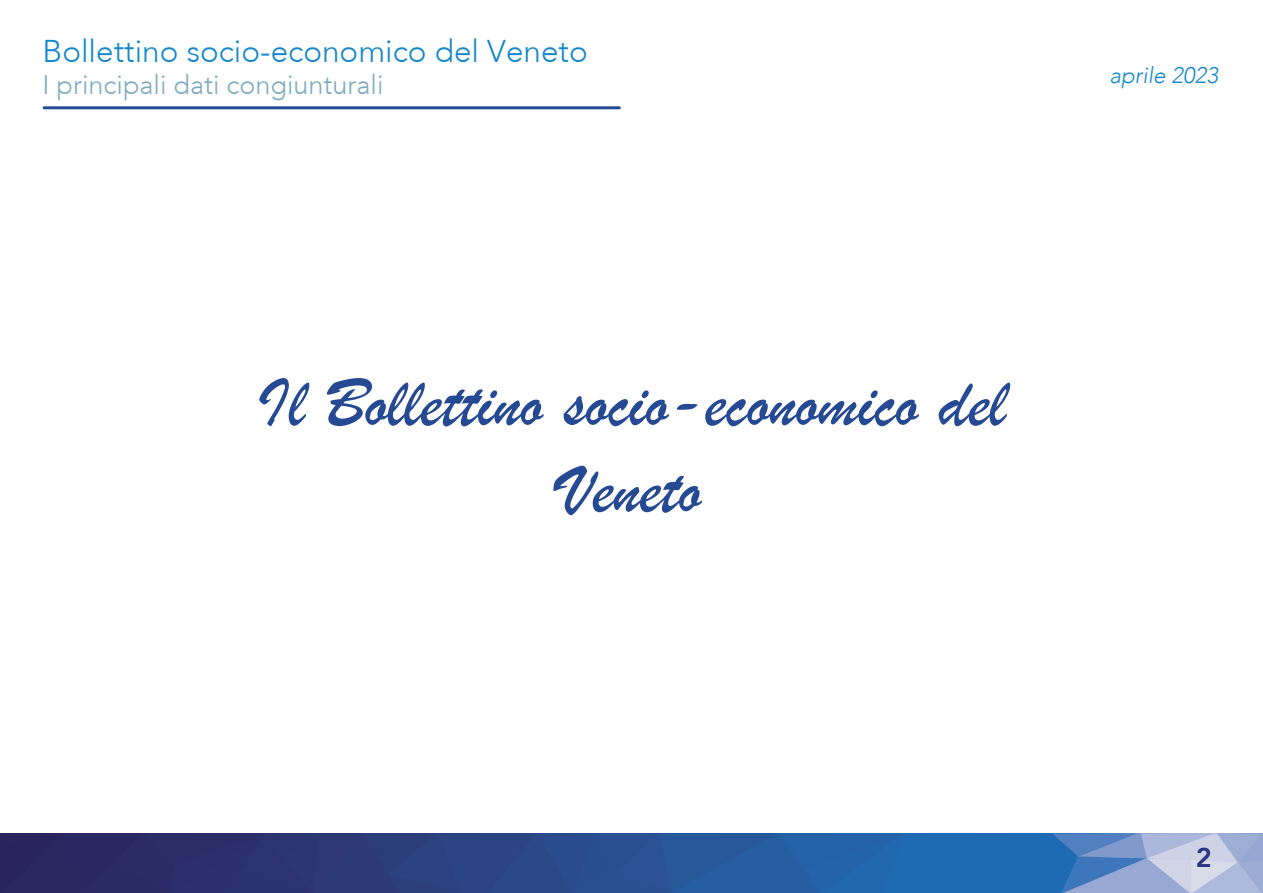
<style>
.page{position:relative;width:1263px;height:893px;background:#fff}
.page>*{position:absolute;margin:0;border:0;box-sizing:border-box;transform-origin:0 0}
.t1{font:72px/86.4px "Brush Script";color:#254992;text-align:center}
.t2{font:300 31.5px "Avenir";color:#1488ca}
.t3{font:300 27px "Avenir";color:#7eaac0}
.t4{font:800 27px "Avenir";color:#283583}
.t5{font:italic 300 22.5px "Avenir";color:#1488ca}
</style>
<div class="page">
<svg style="left:0;top:833px;width:1263px;height:60px"></svg>
<hr style="left:44px;top:106px;width:575px;height:3px;background:#254a94">
<p class="t2" style="left:43px;top:32px;width:547px">Bollettino socio-economico del Veneto</p>
<p class="t3" style="left:43px;top:69px;width:342px">I principali dati congiunturali</p>
<p class="t5" style="left:1109px;top:62px;width:110px">aprile 2023</p>
<p class="t1" style="left:257px;top:361px;width:750px">Il Bollettino socio-economico del<br>Veneto</p>
<p class="t4" style="left:1196px;top:836px;width:17px">2</p>
</div>
